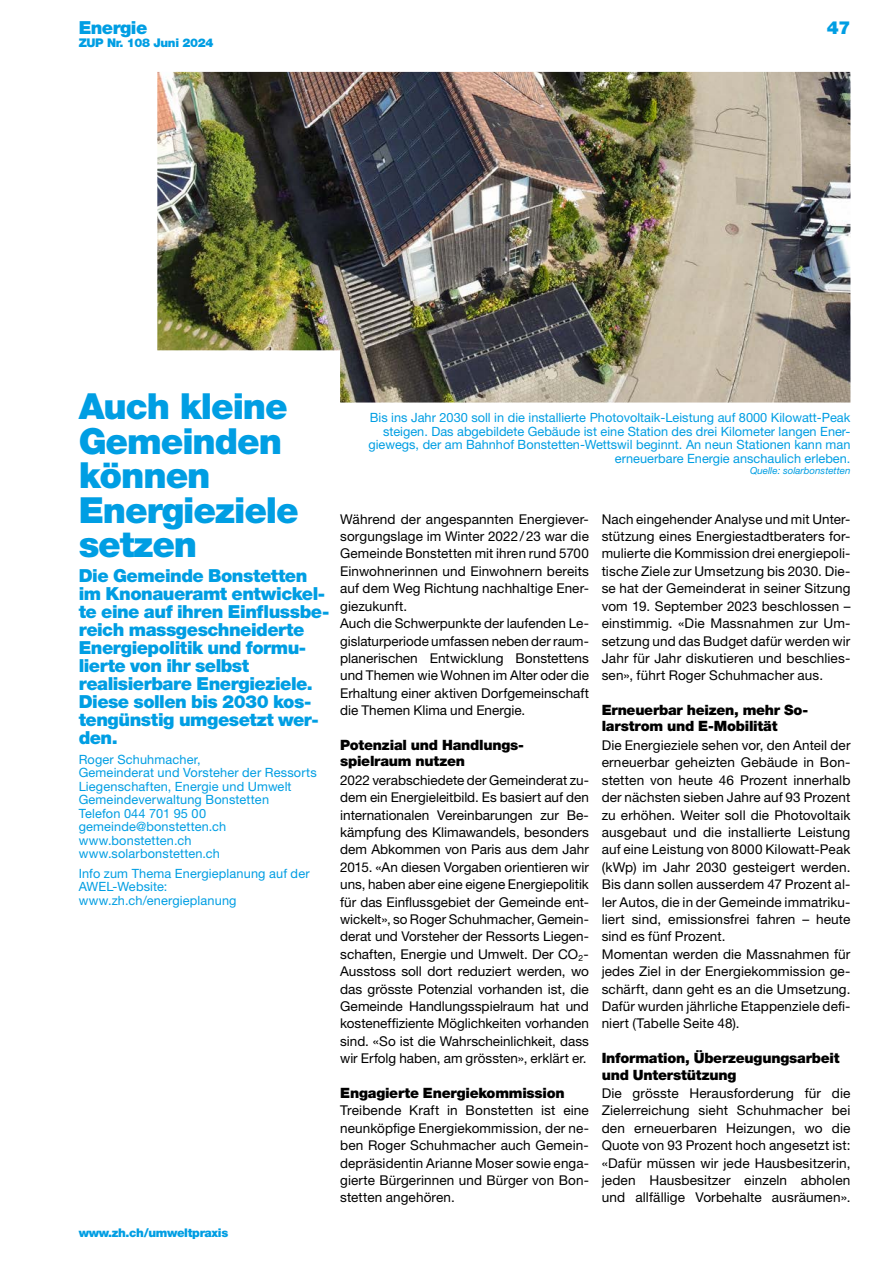
<style>
.page{position:relative;width:893px;height:1263px;background:#fff}
.page>*{position:absolute;margin:0;border:0;box-sizing:border-box;transform-origin:0 0}
.H1-24-Haupt-Titel-Cyan{font:900 36px/34.5px "Helvetica Neue LT Std";letter-spacing:-.03em;color:#009ee3}
.P-12-Lead-Cyan{font:900 18px/18px "Helvetica Neue LT Std";letter-spacing:-.025em;color:#009ee3}
.H2-9_5-Zwi-Titel{font:900 14.25px/16.4px "Helvetica Neue LT Std";letter-spacing:-.015em;color:#000}
.P-9-Text-Block{font:13.5px/17.4px "Helvetica Neue LT Std";letter-spacing:.01em;color:#000;text-align:justify}
.P-8_5-Autor-Cyan{font:12.75px/13.5px "Helvetica Neue LT Std";letter-spacing:.01em;color:#009ee3}
.P-8_5-Legende-Cyan{font:12.75px/13.5px "Helvetica Neue LT Std";color:#009ee3;text-align:right}
.t1{font:900 12px "Helvetica Neue LT Std";letter-spacing:-.03em;color:#009ee3}
.P-6_5-Quelle-Cyan{font:italic 9.75px "Helvetica Neue LT Std";color:#009ee3}
</style>
<div class="page">
<img style="left:157px;top:72px;width:693px;height:330px">
<h2 class="P-12-Lead-Cyan" style="left:79px;top:19px;width:70px">Energie</h2>
<p class="t1" style="left:79px;top:35px;width:136px">ZUP Nr. 108 Juni 2024</p>
<h2 class="P-12-Lead-Cyan" style="left:827px;top:19px;width:25px">47</h2>
<h1 class="H1-24-Haupt-Titel-Cyan" style="left:79px;top:389px;width:222px">Auch kleine<br>Gemeinden können<br>Energieziele setzen</h1>
<p class="P-12-Lead-Cyan" style="left:79px;top:566px;width:252px">Die Gemeinde Bonstetten im Knonaueramt entwickel&shy;te eine auf ihren Einflussbe&shy;reich massgeschneiderte<br>Energiepolitik und formu&shy;lierte von ihr selbst realisierbare Energieziele.<br>Diese sollen bis 2030 kos&shy;tengünstig umgesetzt wer&shy;den.</p>
<p class="P-8_5-Autor-Cyan" style="left:79px;top:752px;width:240px">Roger Schuhmacher,<br>Gemeinderat und Vorsteher der Ressorts<br>Liegenschaften, Energie und Umwelt<br>Gemeindeverwaltung Bonstetten<br>Telefon 044 701 95 00 gemeinde@bonstetten.ch www.bonstetten.ch www.solarbonstetten.ch</p>
<p class="P-8_5-Autor-Cyan" style="left:79px;top:866px;width:232px">Info zum Thema Energieplanung auf der<br>AWEL-Website: www.zh.ch/energieplanung</p>
<p class="t1" style="left:79px;top:1226px;width:151px">www.zh.ch/umweltpraxis</p>
<p class="P-8_5-Legende-Cyan" style="left:368px;top:411px;width:484px">Bis ins Jahr 2030 soll in die installierte Photovoltaik-Leistung auf 8000 Kilowatt-Peak steigen. Das abgebildete Gebäude ist eine Station des drei Kilometer langen Ener&shy;giewegs, der am Bahnhof Bonstetten-Wettswil beginnt. An neun Stationen kann man erneuerbare Energie anschaulich erleben.</p>
<p class="P-6_5-Quelle-Cyan" style="left:750px;top:465px;width:102px">Quelle: solarbonstetten</p>
<p class="P-9-Text-Block" style="left:340px;top:510px;width:250px">Während der angespannten Energiever&shy;sorgungslage im Winter 2022/23 war die Gemeinde Bonstetten mit ihren rund 5700<br>Einwohnerinnen und Einwohnern bereits auf dem Weg Richtung nachhaltige Ener&shy;giezukunft.</p>
<p class="P-9-Text-Block" style="left:340px;top:614px;width:250px">Auch die Schwerpunkte der laufenden Le&shy;gislaturperiode umfassen neben der raum&shy;planerischen Entwicklung Bonstettens und Themen wie Wohnen im Alter oder die Erhaltung einer aktiven Dorfgemeinschaft die Themen Klima und Energie.</p>
<h2 class="H2-9_5-Zwi-Titel" style="left:340px;top:737px;width:185px">Potenzial und Handlungs&shy;spielraum nutzen</h2>
<p class="P-9-Text-Block" style="left:340px;top:771px;width:250px">2022 verabschiedete der Gemeinderat zu&shy;dem ein Energieleitbild. Es basiert auf den internationalen Vereinbarungen zur Be&shy;kämpfung des Klimawandels, besonders dem Abkommen von Paris aus dem Jahr 2015. «An diesen Vorgaben orientieren wir uns, haben aber eine eigene Energiepolitik für das Einflussgebiet der Gemeinde ent&shy;wickelt», so Roger Schuhmacher, Gemein&shy;derat und Vorsteher der Ressorts Liegen&shy;schaften, Energie und Umwelt. Der CO<sub>2</sub>- Ausstoss soll dort reduziert werden, wo das grösste Potenzial vorhanden ist, die Gemeinde Handlungsspielraum hat und kosteneffiziente Möglichkeiten vorhanden sind. «So ist die Wahrscheinlichkeit, dass wir Erfolg haben, am grössten», erklärt er.</p>
<h2 class="H2-9_5-Zwi-Titel" style="left:340px;top:1085px;width:226px">Engagierte Energiekommission</h2>
<p class="P-9-Text-Block" style="left:340px;top:1102px;width:250px">Treibende Kraft in Bonstetten ist eine neunköpfige Energiekommission, der ne&shy;ben Roger Schuhmacher auch Gemein&shy;depräsidentin Arianne Moser sowie enga&shy;gierte Bürgerinnen und Bürger von Bon&shy;stetten angehören.</p>
<p class="P-9-Text-Block" style="left:602px;top:510px;width:250px">Nach eingehender Analyse und mit Unter&shy;stützung eines Energiestadtberaters for&shy;mulierte die Kommission drei energiepoli&shy;tische Ziele zur Umsetzung bis 2030. Die&shy;se hat der Gemeinderat in seiner Sitzung vom 19. September 2023 beschlossen – einstimmig. «Die Massnahmen zur Um&shy;setzung und das Budget dafür werden wir Jahr für Jahr diskutieren und beschlies&shy;sen», führt Roger Schuhmacher aus.</p>
<h2 class="H2-9_5-Zwi-Titel" style="left:602px;top:702px;width:208px">Erneuerbar heizen, mehr So&shy;larstrom und E-Mobilität</h2>
<p class="P-9-Text-Block" style="left:602px;top:736px;width:250px">Die Energieziele sehen vor, den Anteil der erneuerbar geheizten Gebäude in Bon&shy;stetten von heute 46 Prozent innerhalb der nächsten sieben Jahre auf 93 Prozent zu erhöhen. Weiter soll die Photovoltaik ausgebaut und die installierte Leistung auf eine Leistung von 8000 Kilowatt-Peak (kWp) im Jahr 2030 gesteigert werden.<br>Bis dann sollen ausserdem 47 Prozent al&shy;ler Autos, die in der Gemeinde immatriku&shy;liert sind, emissionsfrei fahren – heute sind es fünf Prozent.</p>
<p class="P-9-Text-Block" style="left:602px;top:945px;width:250px">Momentan werden die Massnahmen für jedes Ziel in der Energiekommission ge&shy;schärft, dann geht es an die Umsetzung.<br>Dafür wurden jährliche Etappenziele defi&shy;niert (Tabelle Seite 48).</p>
<h2 class="H2-9_5-Zwi-Titel" style="left:602px;top:1050px;width:239px">Information, Überzeugungsarbeit und Unterstützung</h2>
<p class="P-9-Text-Block" style="left:602px;top:1084px;width:250px">Die grösste Herausforderung für die Zielerreichung sieht Schuhmacher bei den erneuerbaren Heizungen, wo die Quote von 93 Prozent hoch angesetzt ist: «Dafür müssen wir jede Hausbesitzerin, jeden Hausbesitzer einzeln abholen und allfällige Vorbehalte ausräumen».</p>
</div>
